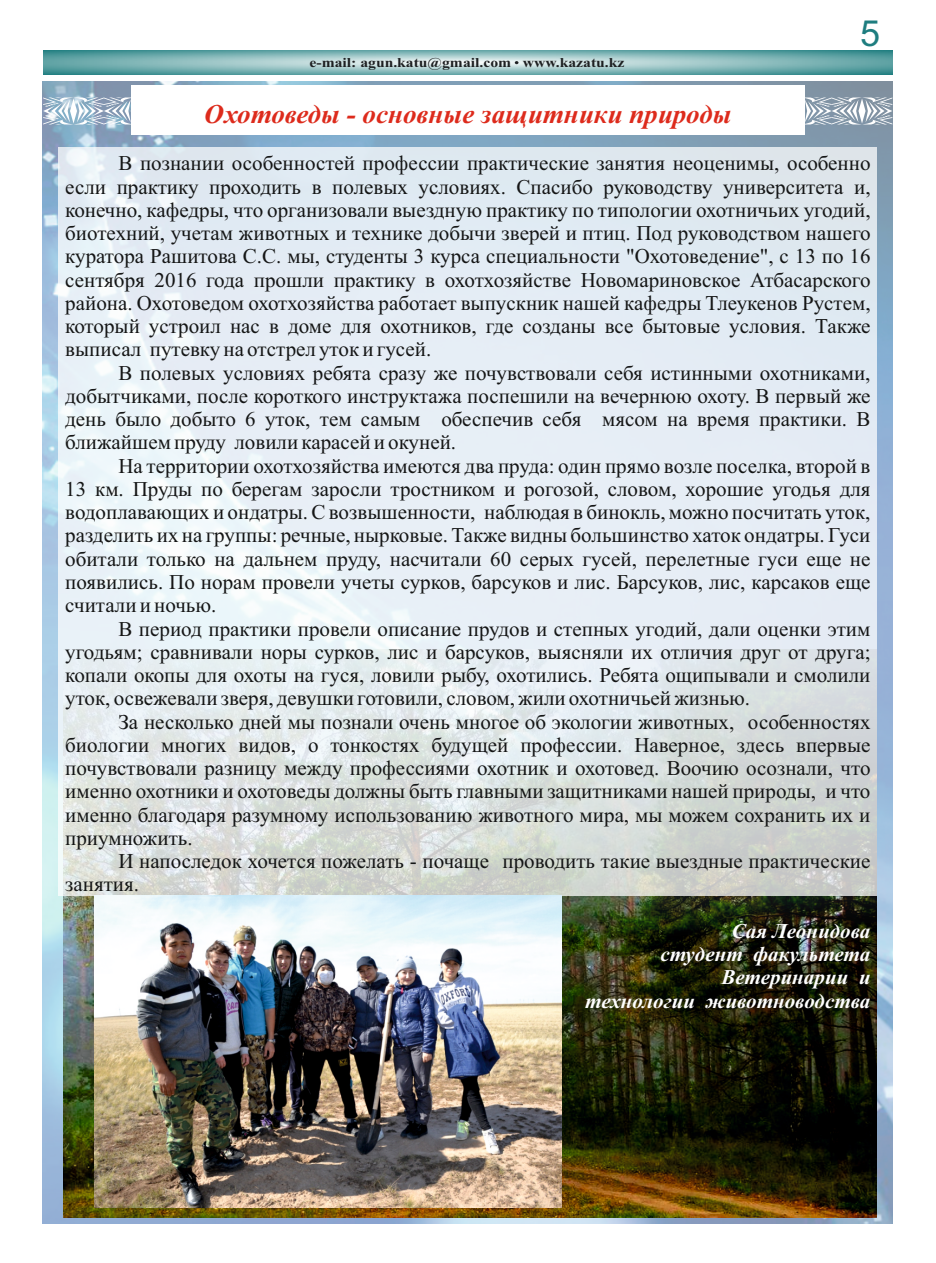
<style>
.page{position:relative;width:936px;height:1263px;background:#fff}
.page>*{position:absolute;margin:0;border:0;box-sizing:border-box;transform-origin:0 0}
.t1{font:36px "Arial";color:#1e7d7f}
.t2{font:italic 700 27px "Times New Roman";color:#dd2b1c}
.t3{font:21px/23.2px "Times New Roman";color:#151616;text-align:justify}
.t4{font:italic 700 21px/23.2px "Times New Roman";color:#fff;text-align:right}
.t5{font:700 13.5px "Times New Roman";color:#1e2022;scale:1.16 1}
</style>
<div class="page">
<img style="left:43px;top:81px;width:849px;height:1142px">
<svg style="left:43px;top:50px;width:849px;height:25px;background:#84b7b8"></svg>
<svg style="left:514px;top:61px;width:4px;height:3px"></svg>
<svg style="left:43px;top:97px;width:849px;height:28px"></svg>
<div style="left:131px;top:86px;width:674px;height:49px;background:#fff"></div>
<img style="left:64px;top:896px;width:812px;height:322px">
<div style="left:59px;top:147px;width:817px;height:749px;background:#fff;opacity:.5"></div>
<img style="left:95px;top:896px;width:467px;height:311px">
<h1 class="t1" style="left:860px;top:20px;width:22px">5</h1>
<p class="t5" style="left:309px;top:58px;width:273px">e-mail: agun.katu@gmail.com www.kazatu.kz</p>
<p class="t2" style="left:204px;top:104px;width:528px">Охотоведы - основные защитники природы</p>
<p class="t3" style="left:65px;top:154px;width:806px;text-indent:53px">В познании особенностей професcии практические занятия неоценимы, особенно если практику проходить в полевых условиях. Спасибо руководству университета и, конечно, кафедры, что организовали выездную практику по типологии охотничьих угодий, биотехний, учетам животных и технике добычи зверей и птиц. Под руководством нашего куратора Рашитова С.С. мы, студенты 3 курса специальности "Охотоведение", с 13 по 16 сентября 2016 года прошли практику в охотхозяйстве Новомариновское Атбасарского района. Охотоведом охотхозяйства работает выпускник нашей кафедры Тлеукенов Рустем, который устроил нас в доме для охотников, где созданы все бытовые условия. Также выписал путевку на отстрел уток и гусей.</p>
<p class="t3" style="left:65px;top:363px;width:806px;text-indent:53px">В полевых условиях ребята сразу же почувствовали себя истинными охотниками, добытчиками, после короткого инструктажа поспешили на вечернюю охоту. В первый же день было добыто 6 уток, тем самым обеспечив себя мясом на время практики. В ближайшем пруду ловили карасей и окуней.</p>
<p class="t3" style="left:65px;top:456px;width:806px;text-indent:53px">На территории охотхозяйства имеются два пруда: один прямо возле поселка, второй в 13 км. Пруды по берегам заросли тростником и рогозой, словом, хорошие угодья для водоплавающих и ондатры. С возвышенности, наблюдая в бинокль, можно посчитать уток, разделить их на группы: речные, нырковые. Также видны большинство хаток ондатры. Гуси обитали только на дальнем пруду, насчитали 60 серых гусей, перелетные гуси еще не появились. По норам провели учеты сурков, барсуков и лис. Барсуков, лис, карсаков еще считали и ночью.</p>
<p class="t3" style="left:65px;top:619px;width:806px;text-indent:53px">В период практики провели описание прудов и степных угодий, дали оценки этим угодьям; сравнивали норы сурков, лис и барсуков, выясняли их отличия друг от друга; копали окопы для охоты на гуся, ловили рыбу, охотились. Ребята ощипывали и смолили уток, освежевали зверя, девушки готовили, словом, жили охотничьей жизнью.</p>
<p class="t3" style="left:65px;top:712px;width:806px;text-indent:53px">За несколько дней мы познали очень многое об экологии животных, особенностях биологии многих видов, о тонкостях будущей профессии. Наверное, здесь впервые почувствовали разницу между профессиями охотник и охотовед. Воочию осознали, что именно охотники и охотоведы должны быть главными защитниками нашей природы, и что именно благодаря разумному использованию животного мира, мы можем сохранить их и приумножить.</p>
<p class="t3" style="left:65px;top:851px;width:806px;text-indent:53px">И напоследок хочется пожелать - почаще проводить такие выездные практические занятия.</p>
<p class="t4" style="left:585px;top:921px;width:287px">Сая Леонидова<br>студент факультета<br>Ветеринарии и<br>технологии животноводства</p>
</div>
